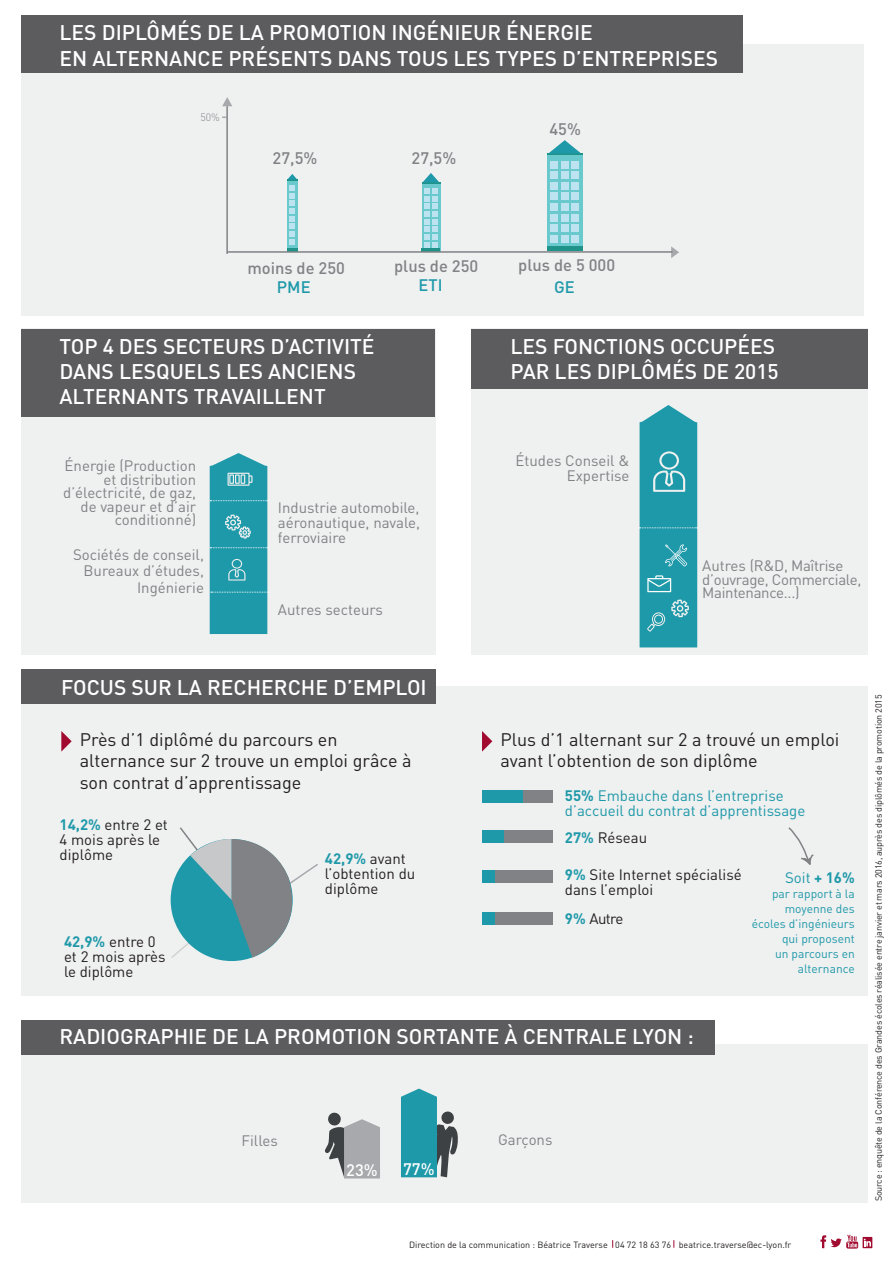
<style>
.page{position:relative;width:893px;height:1263px;background:#fff}
.page>*{position:absolute;margin:0;border:0;box-sizing:border-box;transform-origin:0 0}
.t1{font:500 21px/25.2px "DIN";color:#fff}
.t2{font:18px/21.6px "DIN";color:#231f20}
.t3{font:500 16.5px "DIN";color:#808285}
.t4{font:500 16.5px "DIN";color:#1e99a9}
.t5{font:500 16.5px "DIN";color:#fff}
.t6{font:15px/13.5px "DIN";color:#808285;text-align:right}
.t7{font:15px/15px "DIN";color:#231f20}
.t8{font:15px/15px "DIN";color:#1e99a9}
.t9{font:15px/13.5px "DIN";letter-spacing:-.02em;color:#808285}
.t10{font:12px/15px "DIN";color:#1e99a9;text-align:right}
.t11{font:300 10.5px "DIN";color:#808285}
.t12{font:9px "DIN";letter-spacing:-.02em;color:#231f20}
.t13{font:9px "DIN";color:#231f20}
.s1{font-weight:700}
.s2{font-weight:700;color:#1e99a9}
</style>
<div class="page">
<div style="left:471px;top:329px;width:396px;height:326px;background:#eff0f0"></div>
<div style="left:22px;top:44px;width:842px;height:272px;background:#eff0f0"></div>
<div style="left:21px;top:329px;width:414px;height:326px;background:#eff0f0"></div>
<div style="left:21px;top:686px;width:846px;height:309px;background:#eff0f0"></div>
<div style="left:21px;top:1044px;width:846px;height:158px;background:#eff0f0"></div>
<div style="left:22px;top:16px;width:721px;height:57px;background:#5c5c5f"></div>
<svg style="left:547px;top:155px;width:36px;height:91px;background:#77cdd2"></svg>
<div style="left:547px;top:246px;width:36px;height:5px;background:#1f9289"></div>
<hr style="left:547px;top:153px;width:36px;height:2px;background:#1f9289">
<div style="left:551px;top:161px;width:7px;height:7px;background:#bde3f0"></div>
<div style="left:561px;top:161px;width:7px;height:7px;background:#bde3f0"></div>
<div style="left:572px;top:161px;width:7px;height:7px;background:#bde3f0"></div>
<div style="left:551px;top:172px;width:7px;height:7px;background:#bde3f0"></div>
<div style="left:561px;top:172px;width:7px;height:7px;background:#bde3f0"></div>
<div style="left:572px;top:172px;width:7px;height:7px;background:#bde3f0"></div>
<div style="left:551px;top:182px;width:7px;height:7px;background:#bde3f0"></div>
<div style="left:561px;top:182px;width:7px;height:7px;background:#bde3f0"></div>
<div style="left:572px;top:182px;width:7px;height:7px;background:#bde3f0"></div>
<div style="left:551px;top:193px;width:7px;height:7px;background:#bde3f0"></div>
<div style="left:561px;top:193px;width:7px;height:7px;background:#bde3f0"></div>
<div style="left:572px;top:193px;width:7px;height:7px;background:#bde3f0"></div>
<div style="left:551px;top:203px;width:7px;height:8px;background:#bde3f0"></div>
<div style="left:561px;top:203px;width:7px;height:8px;background:#bde3f0"></div>
<div style="left:572px;top:203px;width:7px;height:8px;background:#bde3f0"></div>
<div style="left:551px;top:214px;width:7px;height:7px;background:#bde3f0"></div>
<div style="left:561px;top:214px;width:7px;height:7px;background:#bde3f0"></div>
<div style="left:572px;top:214px;width:7px;height:7px;background:#bde3f0"></div>
<div style="left:551px;top:225px;width:7px;height:7px;background:#bde3f0"></div>
<div style="left:561px;top:225px;width:7px;height:7px;background:#bde3f0"></div>
<div style="left:572px;top:225px;width:7px;height:7px;background:#bde3f0"></div>
<div style="left:551px;top:235px;width:7px;height:7px;background:#bde3f0"></div>
<div style="left:561px;top:235px;width:7px;height:7px;background:#bde3f0"></div>
<div style="left:572px;top:235px;width:7px;height:7px;background:#bde3f0"></div>
<svg style="left:549px;top:140px;width:32px;height:13px"></svg>
<svg style="left:422px;top:247px;width:18px;height:1px"></svg>
<hr style="left:422px;top:248px;width:18px;height:3px;background:#1f9289">
<svg style="left:287px;top:174px;width:11px;height:77px"></svg>
<svg style="left:422px;top:173px;width:18px;height:74px"></svg>
<svg style="left:222px;top:97px;width:10px;height:9px"></svg>
<svg style="left:671px;top:246px;width:8px;height:12px"></svg>
<svg style="left:401px;top:1088px;width:57px;height:89px"></svg>
<svg style="left:325px;top:1112px;width:55px;height:66px"></svg>
<svg style="left:863px;top:1237px;width:9px;height:11px"></svg>
<svg style="left:864px;top:1239px;width:7px;height:7px"></svg>
<svg style="left:820px;top:1235px;width:38px;height:13px"></svg>
<svg style="left:210px;top:453px;width:59px;height:181px;background:#35a2b1"></svg>
<div style="left:482px;top:790px;width:70px;height:12px;background:#808285"></div>
<div style="left:482px;top:790px;width:40px;height:12px;background:#1e99a9"></div>
<div style="left:482px;top:830px;width:70px;height:13px;background:#808285"></div>
<div style="left:482px;top:830px;width:22px;height:13px;background:#1e99a9"></div>
<div style="left:482px;top:870px;width:70px;height:13px;background:#808285"></div>
<div style="left:482px;top:870px;width:13px;height:13px;background:#1e99a9"></div>
<div style="left:482px;top:912px;width:70px;height:12px;background:#808285"></div>
<div style="left:482px;top:912px;width:13px;height:12px;background:#1e99a9"></div>
<div style="left:21px;top:329px;width:413px;height:88px;background:#5c5c5f"></div>
<div style="left:21px;top:669px;width:414px;height:34px;background:#5c5c5f"></div>
<div style="left:21px;top:1020px;width:694px;height:34px;background:#5c5c5f"></div>
<div style="left:471px;top:329px;width:396px;height:59px;background:#5c5c5f"></div>
<svg style="left:482px;top:731px;width:10px;height:21px"></svg>
<svg style="left:61px;top:731px;width:11px;height:21px"></svg>
<hr style="left:226px;top:106px;width:2px;height:148px;background:#808285">
<hr style="left:227px;top:251px;width:445px;height:2px;background:#808285">
<svg style="left:170px;top:827px;width:148px;height:133px"></svg>
<svg style="left:788px;top:827px;width:26px;height:38px"></svg>
<svg style="left:639px;top:405px;width:59px;height:242px;background:#36a3b1"></svg>
<p class="t1" style="left:60px;top:19px;width:535px">LES DIPLÔMÉS DE LA PROMOTION INGÉNIEUR ÉNERGIE</p>
<p class="t1" style="left:60px;top:45px;width:660px">EN ALTERNANCE PRÉSENTS DANS TOUS LES TYPES D’ENTREPRISES</p>
<p class="t11" style="left:201px;top:110px;width:21px">50%</p>
<p class="t3" style="left:273px;top:147px;width:46px">27,5%</p>
<p class="t3" style="left:412px;top:148px;width:46px">27,5%</p>
<p class="t3" style="left:549px;top:119px;width:33px">45%</p>
<p class="t3" style="left:394px;top:255px;width:86px">plus de 250</p>
<p class="t3" style="left:518px;top:254px;width:98px">plus de 5 000</p>
<p class="t3" style="left:247px;top:257px;width:99px">moins de 250</p>
<p class="t4" style="left:277px;top:277px;width:35px">PME</p>
<p class="t4" style="left:419px;top:275px;width:26px">ETI</p>
<p class="t4" style="left:554px;top:277px;width:22px">GE</p>
<p class="t1" style="left:60px;top:333px;width:317px">TOP 4 DES SECTEURS D’ACTIVITÉ<br>DANS LESQUELS LES ANCIENS<br>ALTERNANTS TRAVAILLENT</p>
<p class="t1" style="left:511px;top:333px;width:270px">LES FONCTIONS OCCUPÉES<br>PAR LES DIPLÔMÉS DE 2015</p>
<p class="t6" style="left:63px;top:459px;width:135px">Énergie (Production et distribution d’électricité, de gaz, de vapeur et d’air conditionné)</p>
<p class="t6" style="left:73px;top:546px;width:132px;line-height:16.5px">Sociétés de conseil,<br>Bureaux d’études,<br>Ingénierie</p>
<p class="t6" style="left:278px;top:500px;width:144px;line-height:15px;text-align:justify">Industrie automobile, aéronautique, navale, ferroviaire</p>
<p class="t6" style="left:278px;top:602px;width:107px">Autres secteurs</p>
<p class="t6" style="left:515px;top:453px;width:116px;line-height:15px">Études Conseil &amp;<br>Expertise</p>
<p class="t9" style="left:702px;top:559px;width:161px">Autres (R&amp;D, Maîtrise d’ouvrage, Commerciale,<br>Maintenance...)</p>
<p class="t1" style="left:61px;top:674px;width:367px">FOCUS SUR LA RECHERCHE D’EMPLOI</p>
<p class="t2" style="left:80px;top:728px;width:333px">Près d’1 diplômé du parcours en alternance sur 2 trouve un emploi grâce à son contrat d’apprentissage</p>
<p class="t2" style="left:500px;top:728px;width:340px">Plus d’1 alternant sur 2 a trouvé un emploi avant l’obtention de son diplôme</p>
<p class="t8" style="left:565px;top:788px;width:242px"><span class="s1">55%</span> Embauche dans l’entreprise d’accueil du contrat d’apprentissage</p>
<p class="t7" style="left:60px;top:816px;width:110px"><span class="s2">14,2%</span> entre 2 et<br>4 mois après le diplôme</p>
<p class="t7" style="left:565px;top:830px;width:84px"><span class="s2">27%</span> Réseau</p>
<p class="t7" style="left:325px;top:850px;width:92px"><span class="s2">42,9%</span> avant l’obtention du diplôme</p>
<p class="t7" style="left:565px;top:867px;width:178px"><span class="s2">9%</span> Site Internet spécialisé dans l’emploi</p>
<p class="t8" style="left:785px;top:869px;width:71px">Soit <span class="s1">+ 16%</span></p>
<p class="t10" style="left:752px;top:885px;width:105px">par rapport à la moyenne des écoles d’ingénieurs qui proposent<br>un parcours en alternance</p>
<p class="t7" style="left:565px;top:911px;width:60px"><span class="s2">9%</span> Autre</p>
<p class="t7" style="left:64px;top:934px;width:103px"><span class="s2">42,9%</span> entre 0 et 2 mois après le diplôme</p>
<p class="t1" style="left:59px;top:1023px;width:636px">RADIOGRAPHIE DE LA PROMOTION SORTANTE À CENTRALE LYON :</p>
<p class="t6" style="left:241px;top:1134px;width:38px">Filles</p>
<p class="t6" style="left:498px;top:1133px;width:56px">Garçons</p>
<p class="t5" style="left:346px;top:1159px;width:33px">23%</p>
<p class="t5" style="left:403px;top:1158px;width:33px">77%</p>
<p class="t13" style="left:409px;top:1239px;width:384px">Direction de la communication : Béatrice Traverse 04 72 18 63 76 beatrice.traverse@ec-lyon.fr</p>
<p class="t12" style="left:873px;top:1201px;width:508px;rotate:-90deg">Source : enquête de la Conférence des Grandes écoles réalisée entre janvier et mars 2016, auprès des diplômés de la promotion 2015</p>
</div>
